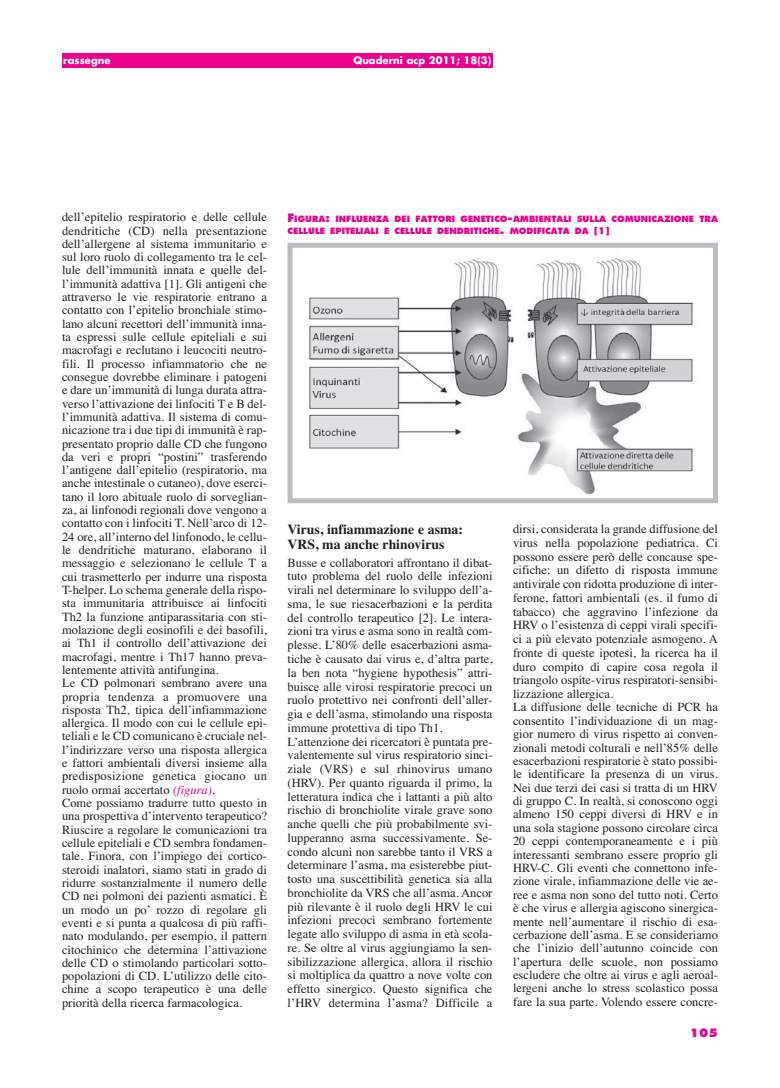
<style>
.page{position:relative;width:780px;height:1088px;background:#fff}
.page>*{position:absolute;margin:0;border:0;box-sizing:border-box;transform-origin:0 0}
.t1{font:700 13.75px/15.5px "Times";color:#231f20}
.t2{font:12.5px/13.4px "Times";color:#231f20}
.t3{font:800 11.25px "Futura";color:#ec008c}
.t4{font:700 10px "Futura";color:#fff}
.t5{font:800 8.5px/12.5px "Futura";color:#ec008c}
.s1{font-style:italic;color:#ec008c}
.s2{font-size:11.25px}
.s3{font-size:8.75px}
</style>
<div class="page">
<div style="left:62px;top:53px;width:225px;height:14px;background:#ec008c"></div>
<div style="left:287px;top:53px;width:205px;height:14px;background:#ec008c"></div>
<img style="left:308px;top:258px;width:385px;height:237px">
<div style="left:287px;top:243px;width:431px;height:260px;border:5px solid #bbbdc0"></div>
<p class="t4" style="left:63px;top:56px;width:49px">rassegne</p>
<p class="t4" style="left:353px;top:56px;width:139px">Quaderni acp 2011; 18(3)</p>
<p class="t2" style="left:62px;top:211px;width:206px">dell’epitelio respiratorio e delle cellule dendritiche (CD) nella presentazione dell’allergene al sistema immunitario e sul loro ruolo di collegamento tra le cel&shy;lule dell’immunità innata e quelle del&shy;l’immunità adattiva [1]. Gli antigeni che attraverso le vie respiratorie entrano a contatto con l’epitelio bronchiale stimo&shy;lano alcuni recettori dell’immunità inna&shy;ta espressi sulle cellule epiteliali e sui macrofagi e reclutano i leucociti neutro&shy;fili. Il processo infiammatorio che ne consegue dovrebbe eliminare i patogeni e dare un’immunità di lunga durata attra&shy;verso l’attivazione dei linfociti T e B del&shy;l’immunità adattiva. Il sistema di comu&shy;nicazione tra i due tipi di immunità è rap&shy;presentato proprio dalle CD che fungono da veri e propri “postini” trasferendo l’antigene dall’epitelio (respiratorio, ma anche intestinale o cutaneo), dove eserci&shy;tano il loro abituale ruolo di sorveglian&shy;za, ai linfonodi regionali dove vengono a contatto con i linfociti T. Nell’arco di 12- 24 ore, all’interno del linfonodo, le cellu&shy;le dendritiche maturano, elaborano il messaggio e selezionano le cellule T a cui trasmetterlo per indurre una risposta T-helper. Lo schema generale della rispo&shy;sta immunitaria attribuisce ai linfociti Th2 la funzione antiparassitaria con sti&shy;molazione degli eosinofili e dei basofili, ai Th1 il controllo dell’attivazione dei macrofagi, mentre i Th17 hanno preva&shy;lentemente attività antifungina.<br>Le CD polmonari sembrano avere una propria tendenza a promuovere una risposta Th2, tipica dell’infiammazione allergica. Il modo con cui le cellule epi&shy;teliali e le CD comunicano è cruciale nel&shy;l’indirizzare verso una risposta allergica e fattori ambientali diversi insieme alla predisposizione genetica giocano un ruolo ormai accertato <span class="s1">(figura)</span>.<br>Come possiamo tradurre tutto questo in una prospettiva d’intervento terapeutico?<br>Riuscire a regolare le comunicazioni tra cellule epiteliali e CD sembra fondamen&shy;tale. Finora, con l’impiego dei cortico&shy;steroidi inalatori, siamo stati in grado di ridurre sostanzialmente il numero delle CD nei polmoni dei pazienti asmatici. È un modo un po’ rozzo di regolare gli eventi e si punta a qualcosa di più raffi&shy;nato modulando, per esempio, il pattern citochinico che determina l’attivazione delle CD o stimolando particolari sotto&shy;popolazioni di CD. L’utilizzo delle cito&shy;chine a scopo terapeutico è una delle priorità della ricerca farmacologica.</p>
<p class="t5" style="left:287px;top:213px;width:432px"><span class="s2">F</span>IGURA<span class="s2">:</span> INFLUENZA DEI FATTORI GENETICO<span class="s2">-</span>AMBIENTALI SULLA COMUNICAZIONE TRA<br>CELLULE EPITELIALI E CELLULE DENDRITICHE<span class="s2">.</span> MODIFICATA DA <span class="s3">[1]</span></p>
<p class="t1" style="left:287px;top:523px;width:177px">Virus, infiammazione e asma:<br>VRS, ma anche rhinovirus</p>
<p class="t2" style="left:287px;top:557px;width:206px;line-height:13.8px">Busse e collaboratori affrontano il dibat&shy;tuto problema del ruolo delle infezioni virali nel determinare lo sviluppo dell’a&shy;sma, le sue riesacerbazioni e la perdita del controllo terapeutico [2]. Le intera&shy;zioni tra virus e asma sono in realtà com&shy;plesse. L’80% delle esacerbazioni asma&shy;tiche è causato dai virus e, d’altra parte, la ben nota “hygiene hypothesis” attri&shy;buisce alle virosi respiratorie precoci un ruolo protettivo nei confronti dell’aller&shy;gia e dell’asma, stimolando una risposta immune protettiva di tipo Th1.<br>L’attenzione dei ricercatori è puntata pre&shy;valentemente sul virus respiratorio sinci&shy;ziale (VRS) e sul rhinovirus umano (HRV). Per quanto riguarda il primo, la letteratura indica che i lattanti a più alto rischio di bronchiolite virale grave sono anche quelli che più probabilmente svi&shy;lupperanno asma successivamente. Se - condo alcuni non sarebbe tanto il VRS a determinare l’asma, ma esisterebbe piut&shy;tosto una suscettibilità genetica sia alla bronchiolite da VRS che all’asma. Ancor più rilevante è il ruolo degli HRV le cui infezioni precoci sembrano fortemente legate allo sviluppo di asma in età scola&shy;re. Se oltre al virus aggiungiamo la sen&shy;sibilizzazione allergica, allora il rischio si moltiplica da quattro a nove volte con effetto sinergico. Questo significa che l’HRV determina l’asma? Difficile a</p>
<p class="t2" style="left:513px;top:523px;width:206px">dirsi, considerata la grande diffusione del virus nella popolazione pediatrica. Ci possono essere però delle concause spe&shy;cifiche: un difetto di risposta immune antivirale con ridotta produzione di inter&shy;ferone, fattori ambientali (es. il fumo di tabacco) che aggravino l’infezione da HRV o l’esistenza di ceppi virali specifi&shy;ci a più elevato potenziale asmogeno. A fronte di queste ipotesi, la ricerca ha il duro compito di capire cosa regola il triangolo ospite-virus respiratori-sensibi&shy;lizzazione allergica.<br>La diffusione delle tecniche di PCR ha consentito l’individuazione di un mag&shy;gior numero di virus rispetto ai conven&shy;zionali metodi colturali e nell’85% delle esacerbazioni respiratorie è stato possibi&shy;le identificare la presenza di un virus.<br>Nei due terzi dei casi si tratta di un HRV di gruppo C. In realtà, si conoscono oggi almeno 150 ceppi diversi di HRV e in una sola stagione possono circolare circa 20 ceppi contemporaneamente e i più interessanti sembrano essere proprio gli HRV-C. Gli eventi che connettono infe&shy;zione virale, infiammazione delle vie ae - ree e asma non sono del tutto noti. Cer to è che virus e allergia agiscono sinergica&shy;mente nell’aumentare il rischio di esa&shy;cerbazione dell’asma. E se consideriamo che l’inizio dell’autunno coincide con l’apertura delle scuole, non possiamo escludere che oltre ai virus e agli aeroal&shy;lergeni anche lo stress scolastico possa fare la sua parte. Volendo essere concre-</p>
<p class="t3" style="left:689px;top:1028px;width:30px">105</p>
</div>
